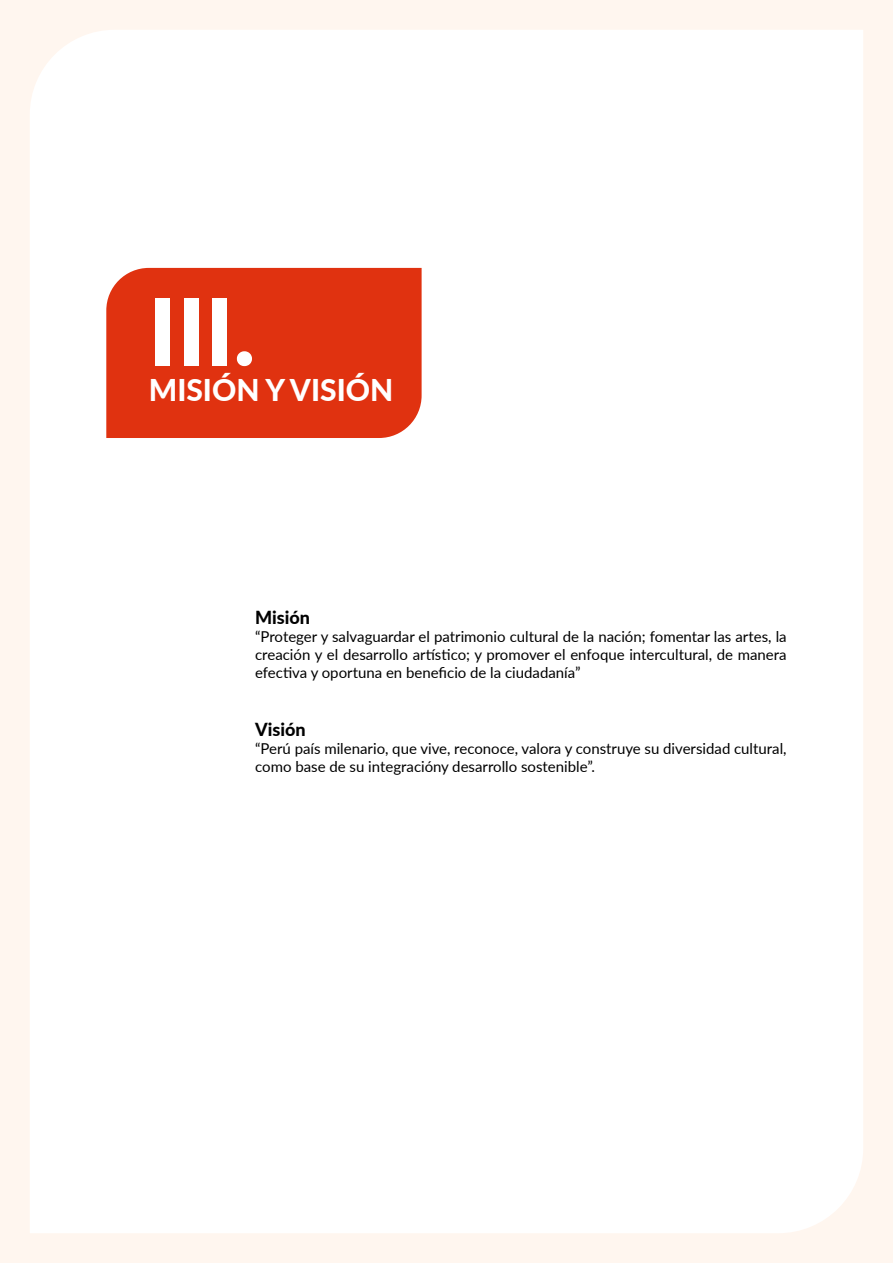
<style>
.page{position:relative;width:893px;height:1263px;background:#fff6ef}
.page>*{position:absolute;margin:0;border:0;box-sizing:border-box;transform-origin:0 0}
.t1{font:800 93px "Lato";color:#fff}
.t2{font:800 30px "Lato";color:#fff}
.t3{font:800 18px "Lato";color:#000}
.t4{font:15px/18px "Lato";color:#000;text-align:justify}
</style>
<div class="page">
<div style="left:30px;top:30px;width:833px;height:1203px;background:#fff"></div>
<div style="left:106px;top:268px;width:316px;height:170px;background:#e03210"></div>
<h1 class="t1" style="left:149px;top:262px;width:108px">III.</h1>
<h2 class="t2" style="left:149px;top:368px;width:246px">MISIÓN Y VISIÓN</h2>
<p class="t3" style="left:255px;top:604px;width:56px">Misión</p>
<p class="t4" style="left:255px;top:627px;width:533px">“Proteger y salvaguardar el patrimonio cultural de la nación; fomentar las artes, la creación y el desarrollo artístico; y promover el enfoque intercultural, de manera efectiva y oportuna en beneficio de la ciudadanía”</p>
<p class="t3" style="left:255px;top:716px;width:52px">Visión</p>
<p class="t4" style="left:255px;top:738px;width:533px">“Perú país milenario, que vive, reconoce, valora y construye su diversidad cultural, como base de su integración y desarrollo sostenible”.</p>
</div>
